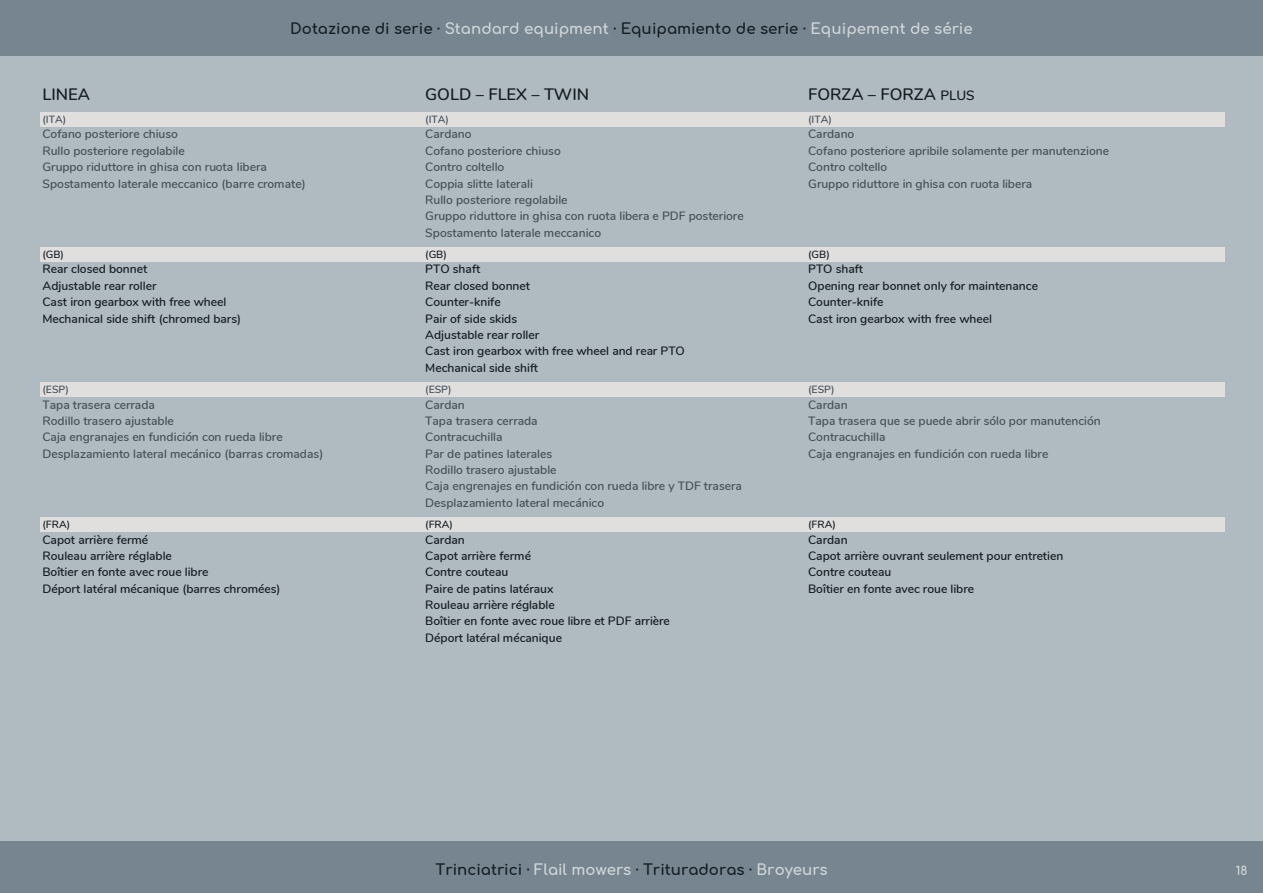
<style>
.page{position:relative;width:1263px;height:893px;background:#b0bac1}
.page>*{position:absolute;margin:0;border:0;box-sizing:border-box;transform-origin:0 0}
.t1{font:600 16.5px "Nunito";color:#151d23}
.t2{font:700 15px "Comfortaa";color:#151d23}
.t3{font:600 12px/16.4px "Nunito";color:#455059}
.t4{font:600 12px/16.4px "Nunito";letter-spacing:-.005em;color:#151d23}
.t5{font:700 12px "Comfortaa";color:#d1d7d9}
.t6{font:600 10.5px "Nunito";color:#455059}
.t7{font:600 10.5px "Nunito";color:#151d23}
.s1{color:#d1d7d9}
.s2{font-size:13.5px}
</style>
<div class="page">
<div style="left:40px;top:112px;width:1185px;height:14px;background:#e0dfde"></div>
<div style="left:40px;top:247px;width:1185px;height:14px;background:#e0dfde"></div>
<div style="left:40px;top:382px;width:1185px;height:15px;background:#e0dfde"></div>
<div style="left:40px;top:517px;width:1185px;height:15px;background:#e0dfde"></div>
<div style="left:0;top:0;width:1263px;height:55px;background:#768590"></div>
<div style="left:0;top:841px;width:1263px;height:52px;background:#768590"></div>
<p class="t2" style="left:290px;top:15px;width:684px">Dotazione di serie · <span class="s1">Standard equipment</span> · Equipamiento de serie · <span class="s1">Equipement de série</span></p>
<h1 class="t1" style="left:42px;top:82px;width:49px">LINEA</h1>
<h1 class="t1" style="left:425px;top:82px;width:165px">GOLD – FLEX – TWIN</h1>
<h1 class="t1" style="left:808px;top:82px;width:168px">FORZA – FORZA <span class="s2">PLUS</span></h1>
<p class="t6" style="left:42px;top:111px;width:25px">(ITA)</p>
<p class="t6" style="left:425px;top:111px;width:25px">(ITA)</p>
<p class="t6" style="left:808px;top:111px;width:25px">(ITA)</p>
<p class="t3" style="left:42px;top:125px;width:137px">Cofano posteriore chiuso</p>
<p class="t3" style="left:425px;top:125px;width:48px">Cardano</p>
<p class="t3" style="left:808px;top:125px;width:48px">Cardano</p>
<p class="t3" style="left:42px;top:142px;width:144px">Rullo posteriore regolabile</p>
<p class="t3" style="left:425px;top:142px;width:137px">Cofano posteriore chiuso</p>
<p class="t3" style="left:808px;top:142px;width:302px">Cofano posteriore apribile solamente per manutenzione</p>
<p class="t3" style="left:42px;top:158px;width:226px">Gruppo riduttore in ghisa con ruota libera</p>
<p class="t3" style="left:425px;top:158px;width:81px">Contro coltello</p>
<p class="t3" style="left:808px;top:158px;width:81px">Contro coltello</p>
<p class="t3" style="left:42px;top:175px;width:265px">Spostamento laterale meccanico (barre cromate)</p>
<p class="t3" style="left:425px;top:175px;width:109px">Coppia slitte laterali</p>
<p class="t3" style="left:808px;top:175px;width:226px">Gruppo riduttore in ghisa con ruota libera</p>
<p class="t3" style="left:425px;top:191px;width:320px">Rullo posteriore regolabile<br>Gruppo riduttore in ghisa con ruota libera e PDF posteriore<br>Spostamento laterale meccanico</p>
<p class="t7" style="left:42px;top:246px;width:23px">(GB)</p>
<p class="t7" style="left:425px;top:246px;width:23px">(GB)</p>
<p class="t7" style="left:808px;top:246px;width:23px">(GB)</p>
<p class="t4" style="left:42px;top:260px;width:106px">Rear closed bonnet</p>
<p class="t4" style="left:425px;top:260px;width:56px">PTO shaft</p>
<p class="t4" style="left:808px;top:260px;width:56px">PTO shaft</p>
<p class="t4" style="left:42px;top:277px;width:115px">Adjustable rear roller</p>
<p class="t4" style="left:425px;top:277px;width:106px">Rear closed bonnet</p>
<p class="t4" style="left:808px;top:277px;width:231px">Opening rear bonnet only for maintenance</p>
<p class="t4" style="left:42px;top:293px;width:185px">Cast iron gearbox with free wheel</p>
<p class="t4" style="left:425px;top:293px;width:77px">Counter-knife</p>
<p class="t4" style="left:808px;top:293px;width:77px">Counter-knife</p>
<p class="t4" style="left:42px;top:310px;width:200px">Mechanical side shift (chromed bars)</p>
<p class="t4" style="left:425px;top:310px;width:93px">Pair of side skids</p>
<p class="t4" style="left:808px;top:310px;width:185px">Cast iron gearbox with free wheel</p>
<p class="t4" style="left:425px;top:326px;width:261px">Adjustable rear roller<br>Cast iron gearbox with free wheel and rear PTO<br>Mechanical side shift</p>
<p class="t6" style="left:42px;top:381px;width:28px">(ESP)</p>
<p class="t6" style="left:425px;top:381px;width:28px">(ESP)</p>
<p class="t6" style="left:808px;top:381px;width:28px">(ESP)</p>
<p class="t3" style="left:42px;top:396px;width:114px">Tapa trasera cerrada</p>
<p class="t3" style="left:425px;top:396px;width:41px">Cardan</p>
<p class="t3" style="left:808px;top:396px;width:41px">Cardan</p>
<p class="t3" style="left:42px;top:412px;width:133px">Rodillo trasero ajustable</p>
<p class="t3" style="left:425px;top:412px;width:114px">Tapa trasera cerrada</p>
<p class="t3" style="left:808px;top:412px;width:294px">Tapa trasera que se puede abrir sólo por manutención</p>
<p class="t3" style="left:42px;top:428px;width:242px">Caja engranajes en fundición con rueda libre</p>
<p class="t3" style="left:425px;top:428px;width:79px">Contracuchilla</p>
<p class="t3" style="left:808px;top:428px;width:79px">Contracuchilla</p>
<p class="t3" style="left:42px;top:445px;width:282px">Desplazamiento lateral mecánico (barras cromadas)</p>
<p class="t3" style="left:425px;top:445px;width:129px">Par de patines laterales</p>
<p class="t3" style="left:808px;top:445px;width:242px">Caja engranajes en fundición con rueda libre</p>
<p class="t3" style="left:425px;top:461px;width:318px">Rodillo trasero ajustable<br>Caja engrenajes en fundición con rueda libre y TDF trasera<br>Desplazamiento lateral mecánico</p>
<p class="t7" style="left:42px;top:516px;width:29px">(FRA)</p>
<p class="t7" style="left:425px;top:516px;width:29px">(FRA)</p>
<p class="t7" style="left:808px;top:516px;width:29px">(FRA)</p>
<p class="t4" style="left:42px;top:531px;width:107px">Capot arrière fermé</p>
<p class="t4" style="left:425px;top:531px;width:41px">Cardan</p>
<p class="t4" style="left:808px;top:531px;width:41px">Cardan</p>
<p class="t4" style="left:42px;top:547px;width:131px">Rouleau arrière réglable</p>
<p class="t4" style="left:425px;top:547px;width:107px">Capot arrière fermé</p>
<p class="t4" style="left:808px;top:547px;width:257px">Capot arrière ouvrant seulement pour entretien</p>
<p class="t4" style="left:42px;top:563px;width:168px">Boîtier en fonte avec roue libre</p>
<p class="t4" style="left:425px;top:563px;width:85px">Contre couteau</p>
<p class="t4" style="left:808px;top:563px;width:85px">Contre couteau</p>
<p class="t4" style="left:42px;top:580px;width:240px">Déport latéral mécanique (barres chromées)</p>
<p class="t4" style="left:425px;top:580px;width:130px">Paire de patins latéraux</p>
<p class="t4" style="left:808px;top:580px;width:168px">Boîtier en fonte avec roue libre</p>
<p class="t4" style="left:425px;top:596px;width:246px">Rouleau arrière réglable<br>Boîtier en fonte avec roue libre et PDF arrière<br>Déport latéral mécanique</p>
<p class="t2" style="left:435px;top:856px;width:394px">Trinciatrici · <span class="s1">Flail mowers</span> · Trituradoras · <span class="s1">Broyeurs</span></p>
<p class="t5" style="left:1236px;top:859px;width:13px">18</p>
</div>
